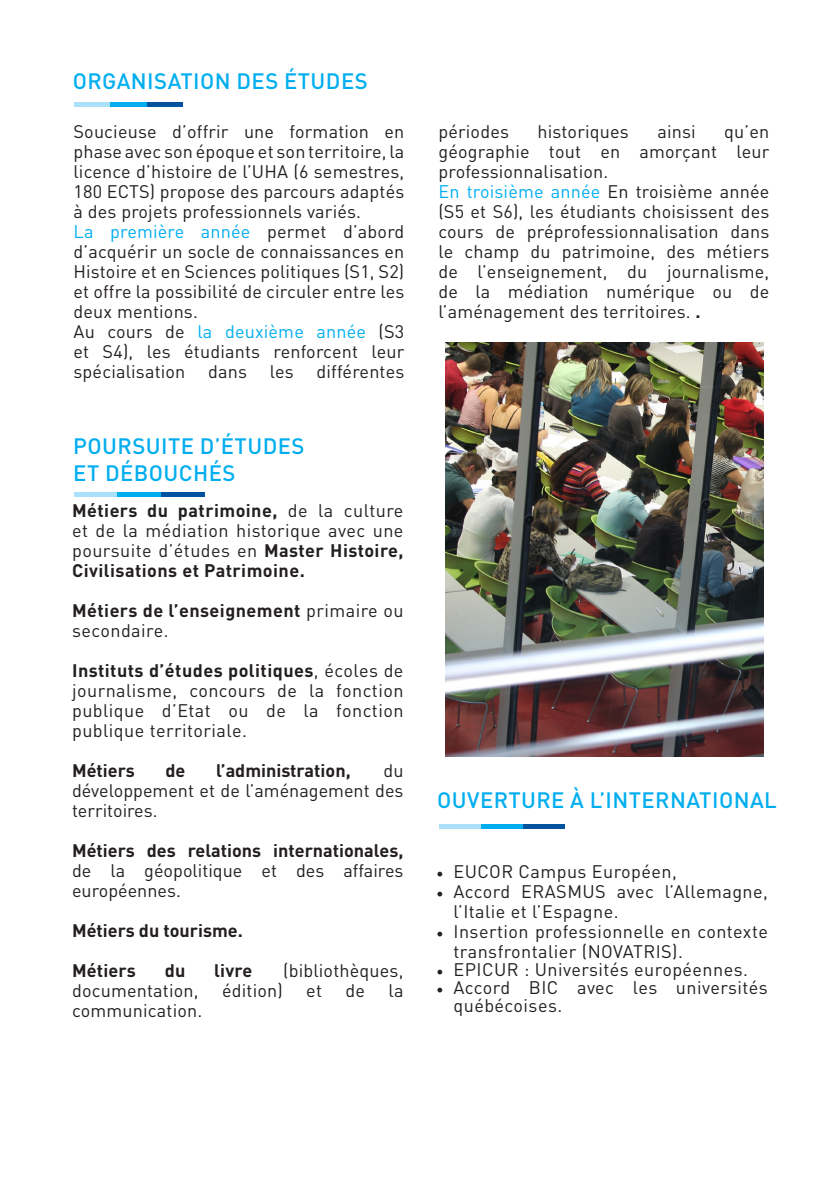
<style>
.page{position:relative;width:840px;height:1191px;background:#fff}
.page>*{position:absolute;margin:0;border:0;box-sizing:border-box;transform-origin:0 0}
.t1{font:500 22px "DIN Pro";letter-spacing:.02em;color:#00aeef}
.t2{font:18px/20px "DIN Pro";letter-spacing:.01em;color:#231f20;text-align:justify}
.t3{font:700 18px "DIN Pro";color:#231f20}
.t4{font:700 18px/20px "DIN Pro";letter-spacing:.025em;color:#231f20}
.s1{color:#00aeef}
.s2{font-weight:700}
.s3{font-weight:400}
.s4{font-family:"Minion Pro"}
</style>
<div class="page">
<div style="left:74px;top:102px;width:36px;height:5px;background:#aae0f9"></div>
<div style="left:146px;top:102px;width:36px;height:5px;background:#0153a0"></div>
<div style="left:110px;top:102px;width:36px;height:5px;background:#00aeef"></div>
<div style="left:74px;top:492px;width:44px;height:5px;background:#aae0f9"></div>
<div style="left:161px;top:492px;width:43px;height:5px;background:#0153a0"></div>
<div style="left:118px;top:492px;width:43px;height:5px;background:#00aeef"></div>
<div style="left:439px;top:824px;width:41px;height:5px;background:#aae0f9"></div>
<div style="left:522px;top:824px;width:42px;height:5px;background:#0153a0"></div>
<div style="left:480px;top:824px;width:42px;height:5px;background:#00aeef"></div>
<img style="left:445px;top:342px;width:318px;height:414px">
<p class="t1" style="left:73px;top:63px;width:296px">ORGANISATION DES ÉTUDES</p>
<p class="t2" style="left:73px;top:119px;width:332px">Soucieuse d’offrir une formation en phase avec son époque et son territoire, la licence d’histoire de l’UHA (6 semestres, 180 ECTS) propose des parcours adaptés à des projets professionnels variés.</p>
<p class="t2" style="left:73px;top:219px;width:332px"><span class="s1">La première année</span> permet d’abord d’acquérir un socle de connaissances en Histoire et en Sciences politiques (S1, S2) et offre la possibilité de circuler entre les deux mentions.</p>
<p class="t2" style="left:73px;top:319px;width:332px">Au cours de <span class="s1">la deuxième année</span> (S3 et S4), les étudiants renforcent leur spécialisation</p>
<p class="t2" style="left:208px;top:359px;width:40px">dans</p>
<p class="t2" style="left:270px;top:359px;width:25px">les</p>
<p class="t2" style="left:316px;top:359px;width:89px">différentes</p>
<p class="t1" style="left:73px;top:428px;width:232px">POURSUITE D’ÉTUDES</p>
<p class="t1" style="left:73px;top:455px;width:164px">ET DÉBOUCHÉS</p>
<p class="t2" style="left:72px;top:499px;width:333px"><span class="s2">Métiers du patrimoine,</span> de la culture et de la médiation historique avec une poursuite d’études en <span class="s2">Master Histoire, Civilisations et Patrimoine.</span></p>
<p class="t4" style="left:72px;top:598px;width:333px">Métiers de l’enseignement <span class="s3">primaire ou secondaire.</span></p>
<p class="t2" style="left:72px;top:659px;width:333px"><span class="s2">Instituts d’études politiques</span>, écoles de journalisme, concours de la fonction publique d’Etat ou de la fonction publique territoriale.</p>
<p class="t3" style="left:72px;top:755px;width:64px">Métiers</p>
<p class="t3" style="left:165px;top:755px;width:21px">de</p>
<p class="t3" style="left:216px;top:755px;width:136px">l’administration,</p>
<p class="t2" style="left:72px;top:759px;width:333px;text-indent:311px">du développement et de l’aménagement des territoires.</p>
<p class="t2" style="left:72px;top:839px;width:333px"><span class="s2">Métiers des relations internationales, </span>de la géopolitique et des affaires européennes.</p>
<p class="t3" style="left:72px;top:915px;width:172px">Métiers du tourisme.</p>
<p class="t3" style="left:72px;top:955px;width:65px">Métiers</p>
<p class="t3" style="left:165px;top:955px;width:22px">du</p>
<p class="t3" style="left:214px;top:955px;width:39px">livre</p>
<p class="t2" style="left:283px;top:959px;width:122px">(bibliothèques,</p>
<p class="t2" style="left:72px;top:979px;width:128px">documentation,</p>
<p class="t2" style="left:222px;top:979px;width:62px">édition)</p>
<p class="t2" style="left:306px;top:979px;width:17px">et</p>
<p class="t2" style="left:345px;top:979px;width:21px">de</p>
<p class="t2" style="left:388px;top:979px;width:16px">la</p>
<p class="t2" style="left:72px;top:999px;width:132px">communication.</p>
<p class="t2" style="left:438px;top:119px;width:72px">périodes</p>
<p class="t2" style="left:537px;top:119px;width:93px">historiques</p>
<p class="t2" style="left:657px;top:119px;width:40px">ainsi</p>
<p class="t2" style="left:438px;top:119px;width:332px;text-indent:285px">qu’en géographie tout en amorçant leur professionnalisation.</p>
<p class="t2" style="left:438px;top:179px;width:332px"><span class="s1">En troisième année</span> En troisième année (S5 et S6), les étudiants choisissent des cours de préprofessionnalisation dans le champ du patrimoine, des métiers de l’enseignement, du journalisme, de la médiation numérique ou de l’aménagement des territoires. <span class="s2">.</span></p>
<p class="t1" style="left:437px;top:782px;width:341px">OUVERTURE À L’INTERNATIONAL</p>
<p class="t2" style="left:436px;top:860px;width:242px"><span class="s4">•</span> EUCOR Campus Européen,</p>
<p class="t2" style="left:453px;top:880px;width:316px;text-indent:-17px"><span class="s4">•</span> Accord ERASMUS avec l’Allemagne, l’Italie et l’Espagne.</p>
<p class="t2" style="left:453px;top:920px;width:316px;text-indent:-17px"><span class="s4">•</span> Insertion professionnelle en contexte transfrontalier (NOVATRIS).</p>
<p class="t2" style="left:436px;top:958px;width:313px"><span class="s4">•</span> EPICUR : Universités européennes.</p>
<p class="t2" style="left:453px;top:977px;width:316px;line-height:18px;text-indent:-17px"><span class="s4">•</span> Accord BIC avec les universités québécoises.</p>
</div>
